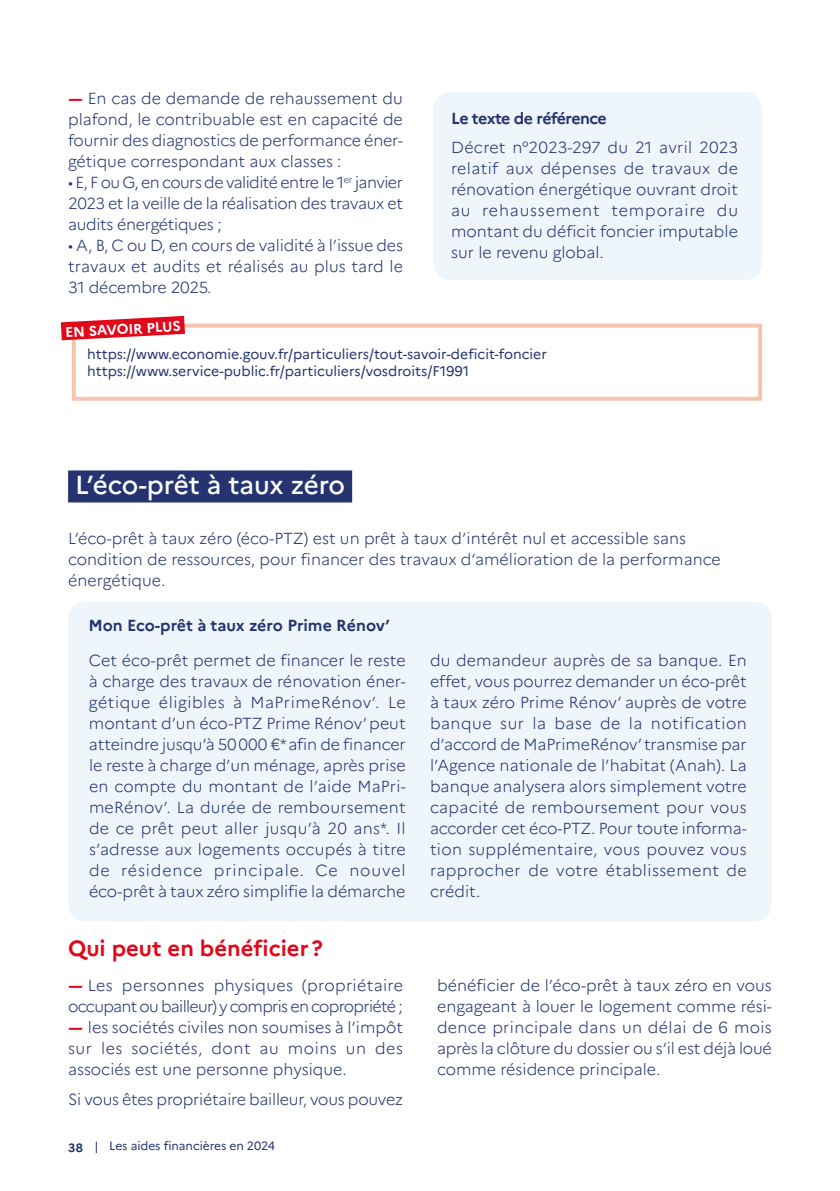
<style>
.page{position:relative;width:840px;height:1191px;background:#fff}
.page>*{position:absolute;margin:0;border:0;box-sizing:border-box;transform-origin:0 0}
.t1{font:500 26px "Marianne";letter-spacing:-.005em;color:#fff}
.t2{font:700 22px "Marianne";color:#e10819}
.t3{font:300 16px/21px "Marianne";color:#253471;text-align:justify}
.t4{font:700 16px "Marianne";letter-spacing:-.01em;color:#253471}
.t5{font:700 16px "Marianne";letter-spacing:-.035em;color:#253471}
.t6{font:14px/17px "Marianne";color:#253471}
.t7{font:700 14px "Marianne";color:#fff}
.t8{font:12px "Marianne";letter-spacing:-.005em;color:#253471}
.t9{font:700 12px "Marianne";color:#253471}
.s1{font-weight:700;font-size:16.2px;color:#e10819}
</style>
<div class="page">
<div style="left:433px;top:92px;width:328px;height:188px;background:#eff6fb;border-radius:17px"></div>
<div style="left:72px;top:324px;width:689px;height:77px;border:4px solid #f8c4b1"></div>
<svg style="left:60px;top:315px;width:143px;height:35px"></svg>
<div style="left:68px;top:470px;width:284px;height:32px;background:#253471"></div>
<div style="left:68px;top:601px;width:703px;height:320px;background:#eff6fb;border-radius:17px"></div>
<svg style="left:96px;top:1141px;width:1px;height:12px"></svg>
<p class="t3" style="left:68px;top:88px;width:336px"><span class="s1">-</span>En cas de demande de rehaussement du plafond, le contribuable est en capacité de fournir des diagnostics de performance éner&shy;gétique correspondant aux classes :</p>
<p class="t3" style="left:68px;top:172px;width:336px">• E, F ou G, en cours de validité entre le 1<sup>er</sup> janvier 2023 et la veille de la réalisation des travaux et audits énergétiques ;</p>
<p class="t3" style="left:68px;top:235px;width:336px">• A, B, C ou D, en cours de validité à l’issue des travaux et audits et réalisés au plus tard le 31 décembre 2025.</p>
<p class="t7" style="left:65px;top:323px;width:117px;rotate:-3deg">EN SAVOIR PLUS</p>
<p class="t5" style="left:451px;top:109px;width:157px">Le texte de référence</p>
<p class="t3" style="left:451px;top:137px;width:288px">Décret n°2023-297 du 21 avril 2023 relatif aux dépenses de travaux de rénovation énergétique ouvrant droit au rehaussement temporaire du montant du déficit foncier imputable sur le revenu global.</p>
<p class="t6" style="left:87px;top:345px;width:461px">https://www.economie.gouv.fr/particuliers/tout-savoir-deficit-foncier https://www.service-public.fr/particuliers/vosdroits/F1991</p>
<h1 class="t1" style="left:75px;top:469px;width:271px">L’éco-prêt à taux zéro</h1>
<p class="t3" style="left:68px;top:527px;width:653px;text-align:left">L’éco-prêt à taux zéro (éco-PTZ) est un prêt à taux d’intérêt nul et accessible sans condition de ressources, pour financer des travaux d’amélioration de la performance énergétique.</p>
<p class="t4" style="left:88px;top:615px;width:303px">Mon Eco-prêt à taux zéro Prime Rénov’</p>
<p class="t3" style="left:89px;top:649px;width:318px">Cet éco-prêt permet de financer le reste à charge des travaux de rénovation éner&shy;gétique éligibles à MaPrimeRénov’. Le montant d’un éco-PTZ Prime Rénov’ peut atteindre jusqu’à 50000 €* afin de financer le reste à charge d’un ménage, après prise en compte du montant de l’aide MaPri&shy;meRénov’. La durée de remboursement de ce prêt peut aller jusqu’à 20 ans*. Il s’adresse aux logements occupés à titre de résidence principale. Ce nouvel éco-prêt à taux zéro simplifie la démarche</p>
<p class="t3" style="left:430px;top:649px;width:318px">du demandeur auprès de sa banque. En effet, vous pourrez demander un éco-prêt à taux zéro Prime Rénov’ auprès de votre banque sur la base de la notification d’accord de MaPrimeRénov’ transmise par l’Agence nationale de l’habitat (Anah). La banque analysera alors simplement votre capacité de remboursement pour vous accorder cet éco-PTZ. Pour toute informa&shy;tion supplémentaire, vous pouvez vous rapprocher de votre établissement de crédit.</p>
<h2 class="t2" style="left:68px;top:934px;width:256px">Qui peut en bénéficier?</h2>
<p class="t3" style="left:68px;top:974px;width:336px"><span class="s1">-</span>Les personnes physiques (propriétaire occupant ou bailleur) y compris en copropriété ; <span class="s1">-</span>les sociétés civiles non soumises à l’impôt sur les sociétés, dont au moins un des associés est une personne physique.</p>
<p class="t3" style="left:68px;top:1088px;width:336px">Si vous êtes propriétaire bailleur, vous pouvez</p>
<p class="t9" style="left:68px;top:1140px;width:16px">38</p>
<p class="t8" style="left:109px;top:1138px;width:167px">Les aides financières en 2024</p>
<p class="t3" style="left:437px;top:974px;width:336px">bénéficier de l’éco-prêt à taux zéro en vous engageant à louer le logement comme rési&shy;dence principale dans un délai de 6 mois après la clôture du dossier ou s’il est déjà loué comme résidence principale.</p>
</div>
